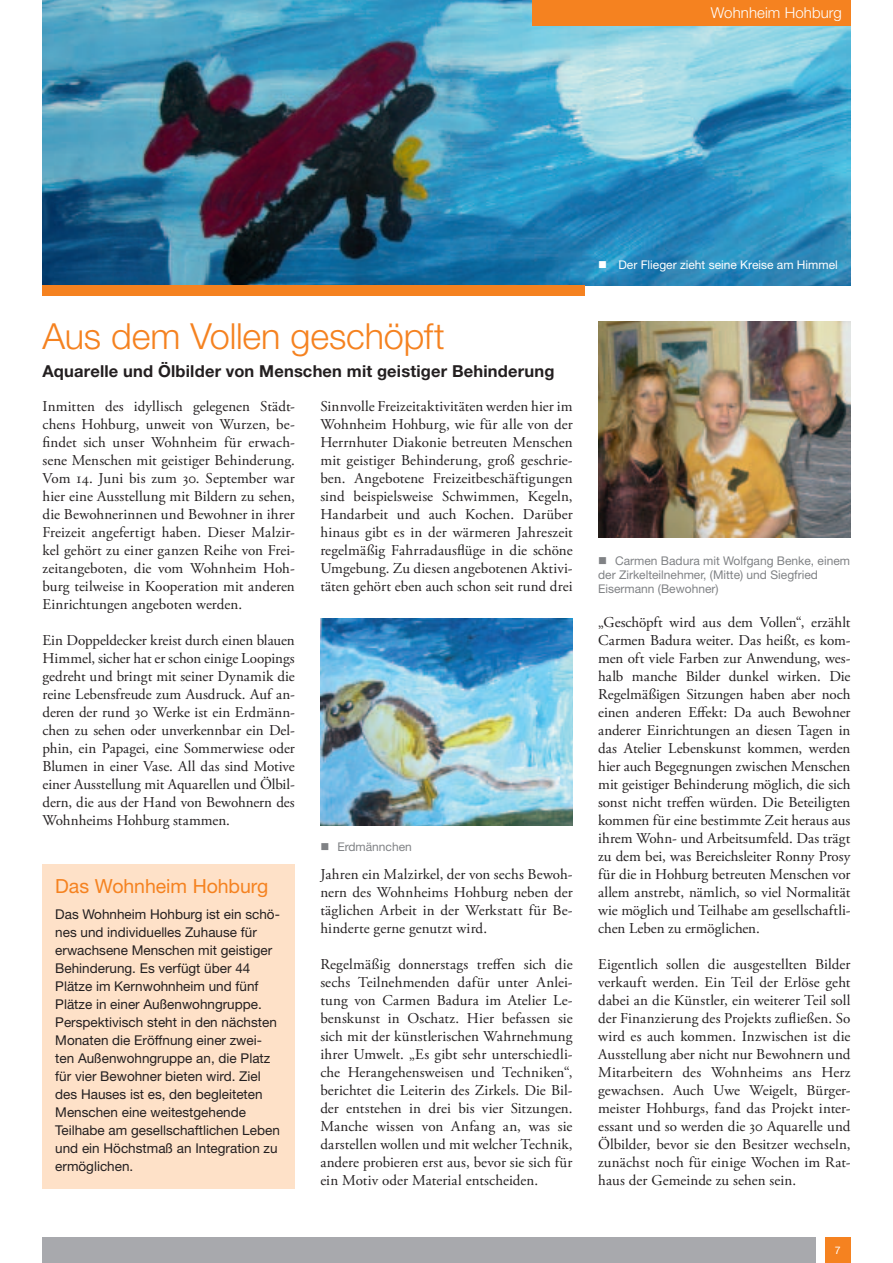
<style>
.page{position:relative;width:893px;height:1263px;background:#fff}
.page>*{position:absolute;margin:0;border:0;box-sizing:border-box;transform-origin:0 0}
.t1{font:300 36px "Helvetica Neue";letter-spacing:-.005em;color:#f58220}
.t2{font:19.5px "Helvetica Neue";letter-spacing:-.005em;color:#f58220}
.t3{font:700 16.5px "Helvetica Neue";letter-spacing:.01em;color:#231f20}
.t4{font:15px/18px "Adobe Garamond Pro";color:#231f20;text-align:justify}
.t5{font:300 15px "Helvetica Neue";letter-spacing:.005em;color:#fff}
.t6{font:13.5px/18px "Helvetica Neue";color:#231f20}
.t7{font:12px/14.4px "Helvetica Neue";color:#808285}
.t8{font:12px "Helvetica Neue";color:#fff}
.t9{font:10.5px "Helvetica Neue";color:#fff}
</style>
<div class="page">
<img style="left:43px;top:0;width:807px;height:285px">
<div style="left:43px;top:1237px;width:773px;height:26px;background:#a8a9ad"></div>
<div style="left:825px;top:1237px;width:25px;height:26px;background:#f58220"></div>
<div style="left:532px;top:0;width:318px;height:26px;background:#f58220"></div>
<div style="left:43px;top:864px;width:252px;height:324px;background:#fee1c8"></div>
<img style="left:598px;top:321px;width:252px;height:216px">
<div style="left:43px;top:285px;width:542px;height:11px;background:#f58220"></div>
<img style="left:320px;top:618px;width:253px;height:207px">
<svg style="left:599px;top:261px;width:7px;height:7px"></svg>
<p class="t5" style="left:711px;top:4px;width:132px">Wohnheim Hohburg</p>
<h1 class="t1" style="left:43px;top:315px;width:404px">Aus dem Vollen geschöpft</h1>
<p class="t3" style="left:43px;top:361px;width:513px">Aquarelle und Ölbilder von Menschen mit geistiger Behinderung</p>
<p class="t4" style="left:43px;top:398px;width:254px">Inmitten des idyllisch gelegenen Städt&shy;chens Hohburg, unweit von Wurzen, be&shy;findet sich unser Wohnheim für erwach&shy;sene Menschen mit geistiger Behinderung.<br>Vom 14. Juni bis zum 30. September war hier eine Ausstellung mit Bildern zu sehen, die Bewohnerinnen und Bewohner in ihrer Freizeit angefertigt haben. Dieser Malzir&shy;kel gehört zu einer ganzen Reihe von Frei&shy;zeitangeboten, die vom Wohnheim Hoh&shy;burg teilweise in Kooperation mit anderen Einrichtungen angeboten werden.</p>
<p class="t4" style="left:43px;top:632px;width:254px">Ein Doppeldecker kreist durch einen blauen Himmel, sicher hat er schon einige Loopings gedreht und bringt mit seiner Dynamik die reine Lebensfreude zum Ausdruck. Auf an&shy;deren der rund 30 Werke ist ein Erdmänn&shy;chen zu sehen oder unverkennbar ein Del&shy;phin, ein Papagei, eine Sommerwiese oder Blumen in einer Vase. All das sind Motive einer Ausstellung mit Aquarellen und Ölbil&shy;dern, die aus der Hand von Bewohnern des Wohnheims Hohburg stammen.</p>
<h2 class="t2" style="left:55px;top:874px;width:215px">Das Wohnheim Hohburg</h2>
<p class="t6" style="left:55px;top:905px;width:226px">Das Wohnheim Hohburg ist ein schö&shy;nes und individuelles Zuhause für erwachsene Menschen mit geistiger Behinderung. Es verfügt über 44<br>Plätze im Kernwohnheim und fünf Plätze in einer Außenwohngruppe.<br>Perspektivisch steht in den nächsten Monaten die Eröffnung einer zwei&shy;ten Außenwohngruppe an, die Platz für vier Bewohner bieten wird. Ziel des Hauses ist es, den begleiteten Menschen eine weitestgehende Teilhabe am gesellschaftlichen Leben und ein Höchstmaß an Integration zu ermöglichen.</p>
<p class="t4" style="left:320px;top:398px;width:254px">Sinnvolle Freizeitaktivitäten werden hier im Wohnheim Hohburg, wie für alle von der Herrnhuter Diakonie betreuten Menschen mit geistiger Behinderung, groß geschrie&shy;ben. Angebotene Freizeitbeschäftigungen sind beispielsweise Schwimmen, Kegeln, Handarbeit und auch Kochen. Darüber hinaus gibt es in der wärmeren Jahreszeit regelmäßig Fahrradausflüge in die schöne Umgebung. Zu diesen angebotenen Aktivi&shy;täten gehört eben auch schon seit rund drei</p>
<p class="t7" style="left:337px;top:839px;width:76px">Erdmännchen</p>
<p class="t4" style="left:320px;top:866px;width:254px">Jahren ein Malzirkel, der von sechs Bewoh&shy;nern des Wohnheims Hohburg neben der täglichen Arbeit in der Werkstatt für Be&shy;hinderte gerne genutzt wird.</p>
<p class="t4" style="left:320px;top:956px;width:254px">Regelmäßig donnerstags treffen sich die sechs Teilnehmenden dafür unter Anlei&shy;tung von Carmen Badura im Atelier Le&shy;benskunst in Oschatz. Hier befassen sie sich mit der künstlerischen Wahrnehmung ihrer Umwelt. „Es gibt sehr unterschiedli&shy;che Herangehensweisen und Techniken“, berichtet die Leiterin des Zirkels. Die Bil&shy;der entstehen in drei bis vier Sitzungen.<br>Manche wissen von Anfang an, was sie darstellen wollen und mit welcher Technik, andere probieren erst aus, bevor sie sich für ein Motiv oder Material entscheiden.</p>
<p class="t8" style="left:618px;top:258px;width:221px">Der Flieger zieht seine Kreise am Himmel</p>
<p class="t7" style="left:598px;top:553px;width:253px;text-indent:17px">Carmen Badura mit Wolfgang Benke, einem der Zirkelteilnehmer, (Mitte) und Siegfried<br>Eisermann (Bewohner)</p>
<p class="t4" style="left:598px;top:614px;width:254px">„Geschöpft wird aus dem Vollen“, erzählt Carmen Badura weiter. Das heißt, es kom&shy;men oft viele Farben zur Anwendung, wes&shy;halb manche Bilder dunkel wirken. Die Regelmäßigen Sitzungen haben aber noch einen anderen Effekt: Da auch Bewohner anderer Einrichtungen an diesen Tagen in das Atelier Lebenskunst kommen, werden hier auch Begegnungen zwischen Menschen mit geistiger Behinderung möglich, die sich sonst nicht treffen würden. Die Beteiligten kommen für eine bestimmte Zeit heraus aus ihrem Wohn- und Arbeitsumfeld. Das trägt zu dem bei, was Bereichsleiter Ronny Prosy für die in Hohburg betreuten Menschen vor allem anstrebt, nämlich, so viel Normalität wie möglich und Teilhabe am gesellschaftli&shy;chen Leben zu ermöglichen.</p>
<p class="t4" style="left:598px;top:956px;width:254px">Eigentlich sollen die ausgestellten Bilder verkauft werden. Ein Teil der Erlöse geht dabei an die Künstler, ein weiterer Teil soll der Finanzierung des Projekts zufließen. So wird es auch kommen. Inzwischen ist die Ausstellung aber nicht nur Bewohnern und Mitarbeitern des Wohnheims ans Herz gewachsen. Auch Uwe Weigelt, Bürger&shy;meister Hohburgs, fand das Projekt inter&shy;essant und so werden die 30 Aquarelle und Ölbilder, bevor sie den Besitzer wechseln, zunächst noch für einige Wochen im Rat&shy;haus der Gemeinde zu sehen sein.</p>
<p class="t9" style="left:835px;top:1244px;width:7px">7</p>
</div>
